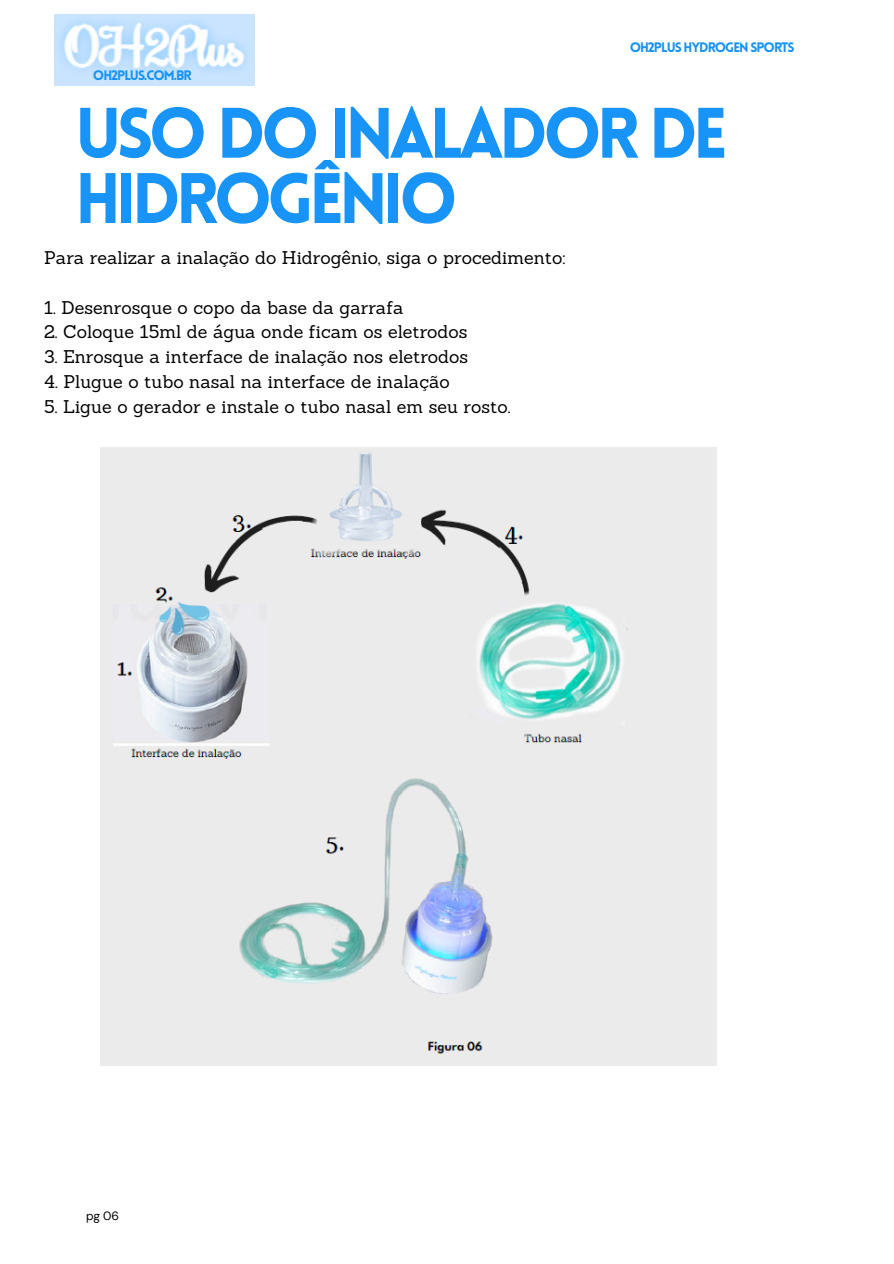
<style>
.page{position:relative;width:894px;height:1264px;background:#fff}
.page>*{position:absolute;margin:0;border:0;box-sizing:border-box;transform-origin:0 0}
.t1{font:900 69.75px/65.2px "Lovelo";letter-spacing:-.075em;color:#1893f8}
.t2{font:17.85px "Sanchez";color:#000}
.t3{font:900 13.5px "Lovelo";letter-spacing:-.075em;color:#1893f8}
.t4{font:12px "DM Sans";color:#000}
</style>
<div class="page">
<img style="left:55px;top:15px;width:199px;height:71px">
<img style="left:101px;top:447px;width:615px;height:618px">
<h2 class="t3" style="left:93px;top:70px;width:100px">OH2PLUS.COM.BR</h2>
<p class="t3" style="left:629px;top:42px;width:166px">OH2PLUS HYDROGEN SPORTS</p>
<h3 class="t1" style="left:75px;top:108px;width:654px">USO DO INALADOR DE<br>HIDROGÊNIO</h3>
<h1 class="t2" style="left:44px;top:246px;width:522px">Para realizar a inalação do Hidrogênio, siga o procedimento:</h1>
<h2 class="t2" style="left:44px;top:295px;width:361px">1. Desenrosque o copo da base da garrafa</h2>
<h2 class="t2" style="left:44px;top:320px;width:424px">2. Coloque 15ml de água onde ficam os eletrodos</h2>
<h2 class="t2" style="left:44px;top:345px;width:425px">3. Enrosque a interface de inalação nos eletrodos</h2>
<h2 class="t2" style="left:44px;top:370px;width:407px">4. Plugue o tubo nasal na interface de inalação</h2>
<h2 class="t2" style="left:44px;top:394px;width:467px">5. Ligue o gerador e instale o tubo nasal em seu rosto.</h2>
<h3 class="t4" style="left:86px;top:1207px;width:34px">pg 06</h3>
</div>
